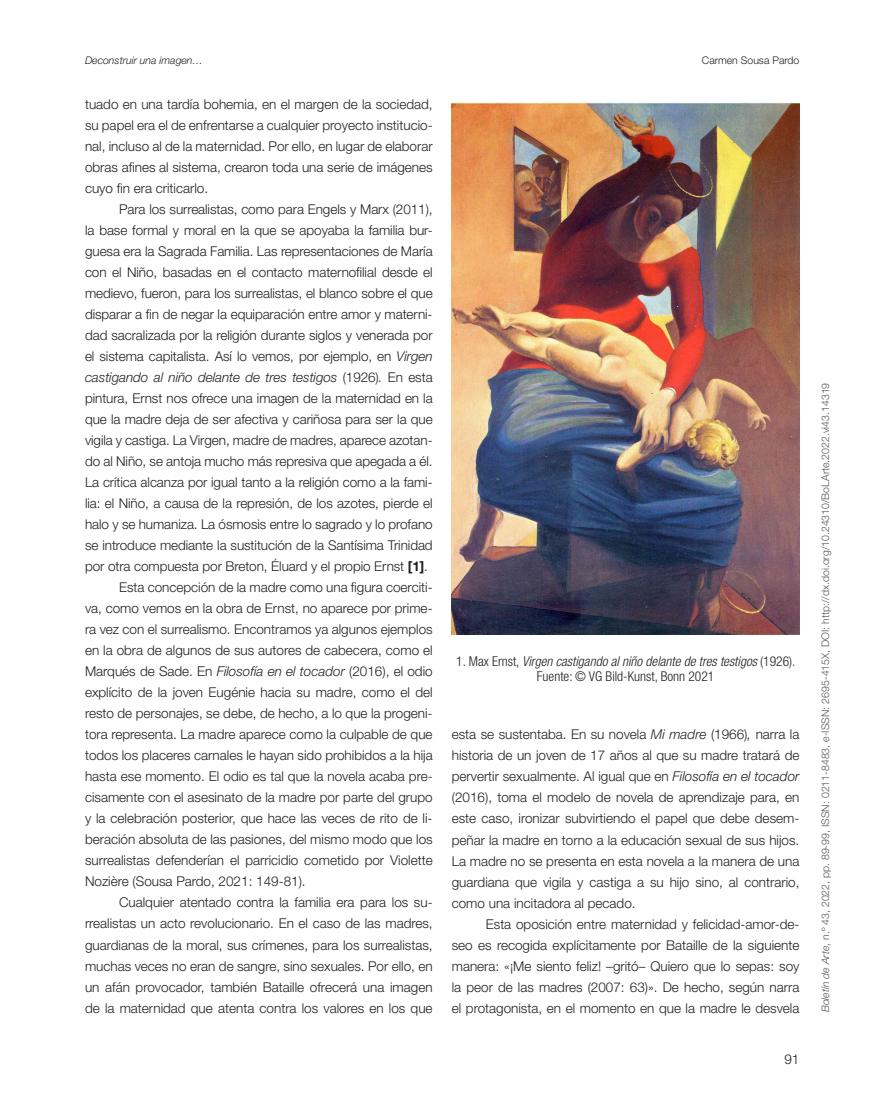
<style>
.page{position:relative;width:893px;height:1106px;background:#fff}
.page>*{position:absolute;margin:0;border:0;box-sizing:border-box;transform-origin:0 0}
.t1{font:300 13.5px/21px "Helvetica Neue LT Std";color:#231f20;text-align:justify}
.t2{font:300 condensed 13.5px/15px "Helvetica Neue LT Std";color:#231f20;text-align:center}
.t3{font:italic 300 13.5px "Helvetica Neue LT Std";letter-spacing:-.005em;color:#231f20}
.t4{font:300 10.5px "Helvetica Neue LT Std";color:#57585a}
.t5{font:italic 300 10.5px "Helvetica Neue LT Std";color:#231f20}
.t6{font:300 10.5px "Helvetica Neue LT Std";color:#231f20}
.s1{font-style:italic}
.s2{font-style:normal}
.s3{font-weight:700}
</style>
<div class="page">
<img style="left:452px;top:102px;width:347px;height:532px">
<p class="t5" style="left:85px;top:54px;width:120px">Deconstruir una imagen…</p>
<p class="t6" style="left:702px;top:54px;width:99px">Carmen Sousa Pardo</p>
<p class="t1" style="left:85px;top:93px;width:349px">tuado en una tardía bohemia, en el margen de la sociedad, su papel era el de enfrentarse a cualquier proyecto institucio&shy;nal, incluso al de la maternidad. Por ello, en lugar de elaborar obras afines al sistema, crearon toda una serie de imágenes cuyo fin era criticarlo.</p>
<p class="t1" style="left:119px;top:198px;width:315px">Para los surrealistas, como para Engels y Marx (2011),</p>
<p class="t1" style="left:85px;top:219px;width:349px">la base formal y moral en la que se apoyaba la familia bur-</p>
<p class="t1" style="left:85px;top:240px;width:349px">guesa era la Sagrada Familia. Las representaciones de María</p>
<p class="t1" style="left:85px;top:261px;width:349px">con el Niño, basadas en el contacto maternofilial desde el</p>
<p class="t1" style="left:85px;top:282px;width:349px">medievo, fueron, para los surrealistas, el blanco sobre el que</p>
<p class="t1" style="left:85px;top:303px;width:349px">disparar a fin de negar la equiparación entre amor y materni-</p>
<p class="t1" style="left:85px;top:324px;width:349px">dad sacralizada por la religión durante siglos y venerada por</p>
<p class="t1" style="left:85px;top:345px;width:349px">el sistema capitalista. Así lo vemos, por ejemplo, en <span class="s1">Virgen</span></p>
<p class="t3" style="left:85px;top:369px;width:349px">castigando al niño delante de tres testigos <span class="s2">(1926)</span>. <span class="s2">En esta</span></p>
<p class="t1" style="left:85px;top:387px;width:349px">pintura, Ernst nos ofrece una imagen de la maternidad en la</p>
<p class="t1" style="left:85px;top:408px;width:349px">que la madre deja de ser afectiva y cariñosa para ser la que</p>
<p class="t1" style="left:85px;top:429px;width:349px">vigila y castiga. La Virgen, madre de madres, aparece azotan-</p>
<p class="t1" style="left:85px;top:450px;width:349px">do al Niño, se antoja mucho más represiva que apegada a él.</p>
<p class="t1" style="left:85px;top:471px;width:349px">La crítica alcanza por igual tanto a la religión como a la fami-</p>
<p class="t1" style="left:85px;top:492px;width:349px">lia: el Niño, a causa de la represión, de los azotes, pierde el</p>
<p class="t1" style="left:85px;top:513px;width:349px">halo y se humaniza. La ósmosis entre lo sagrado y lo profano</p>
<p class="t1" style="left:85px;top:534px;width:349px">se introduce mediante la sustitución de la Santísima Trinidad</p>
<p class="t1" style="left:85px;top:555px;width:344px">por otra compuesta por Breton, Éluard y el propio Ernst <span class="s3">[1]</span>.</p>
<p class="t1" style="left:119px;top:576px;width:315px">Esta concepción de la madre como una figura coerciti-</p>
<p class="t1" style="left:85px;top:597px;width:349px">va, como vemos en la obra de Ernst, no aparece por prime-</p>
<p class="t1" style="left:85px;top:618px;width:349px">ra vez con el surrealismo. Encontramos ya algunos ejemplos</p>
<p class="t1" style="left:85px;top:639px;width:349px">en la obra de algunos de sus autores de cabecera, como el</p>
<p class="t1" style="left:85px;top:660px;width:349px">Marqués de Sade. En <span class="s1">Filosofía en el tocador</span> (2016), el odio</p>
<p class="t1" style="left:85px;top:681px;width:349px">explícito de la joven Eugénie hacia su madre, como el del</p>
<p class="t1" style="left:85px;top:702px;width:349px">resto de personajes, se debe, de hecho, a lo que la progeni-</p>
<p class="t1" style="left:85px;top:723px;width:349px">tora representa. La madre aparece como la culpable de que</p>
<p class="t1" style="left:85px;top:744px;width:349px">todos los placeres carnales le hayan sido prohibidos a la hija</p>
<p class="t1" style="left:85px;top:765px;width:349px">hasta ese momento. El odio es tal que la novela acaba pre-</p>
<p class="t1" style="left:85px;top:786px;width:349px">cisamente con el asesinato de la madre por parte del grupo</p>
<p class="t1" style="left:85px;top:807px;width:349px">y la celebración posterior, que hace las veces de rito de li-</p>
<p class="t1" style="left:85px;top:828px;width:349px">beración absoluta de las pasiones, del mismo modo que los</p>
<p class="t1" style="left:85px;top:849px;width:349px">surrealistas defenderían el parricidio cometido por Violette</p>
<p class="t1" style="left:85px;top:870px;width:222px">Nozière (Sousa Pardo, 2021: 149-81).</p>
<p class="t1" style="left:119px;top:891px;width:315px">Cualquier atentado contra la familia era para los su-</p>
<p class="t1" style="left:85px;top:913px;width:349px">rrealistas un acto revolucionario. En el caso de las madres,</p>
<p class="t1" style="left:85px;top:934px;width:349px">guardianas de la moral, sus crímenes, para los surrealistas,</p>
<p class="t1" style="left:85px;top:955px;width:349px">muchas veces no eran de sangre, sino sexuales. Por ello, en</p>
<p class="t1" style="left:85px;top:976px;width:349px">un afán provocador, también Bataille ofrecerá una imagen</p>
<p class="t1" style="left:85px;top:997px;width:349px">de la maternidad que atenta contra los valores en los que</p>
<p class="t2" style="left:456px;top:653px;width:341px">1. Max Ernst, <span class="s1">Virgen castigando al niño delante de tres testigos</span> (1926).<br>Fuente: © VG Bild-Kunst, Bonn 2021</p>
<p class="t1" style="left:452px;top:724px;width:349px">esta se sustentaba. En su novela <span class="s1">Mi madre</span> (1966)<span class="s1">,</span> narra la historia de un joven de 17 años al que su madre tratará de pervertir sexualmente. Al igual que en <span class="s1">Filosofía en el tocador </span>(2016), toma el modelo de novela de aprendizaje para, en este caso, ironizar subvirtiendo el papel que debe desem&shy;peñar la madre en torno a la educación sexual de sus hijos.<br>La madre no se presenta en esta novela a la manera de una guardiana que vigila y castiga a su hijo sino, al contrario, como una incitadora al pecado.</p>
<p class="t1" style="left:452px;top:913px;width:349px;text-indent:34px">Esta oposición entre maternidad y felicidad-amor-de&shy;seo es recogida explícitamente por Bataille de la siguiente manera: «¡Me siento feliz! –gritó– Quiero que lo sepas: soy la peor de las madres (2007: 63)». De hecho, según narra el protagonista, en el momento en que la madre le desvela</p>
<p class="t1" style="left:784px;top:1048px;width:17px">91</p>
<p class="t4" style="left:819px;top:1012px;width:631px;rotate:-90deg"><span class="s1">Boletín de Arte</span>, n.º 43, 2022, pp. 89-99, ISSN: 0211-8483, e-ISSN: 2695-415X, DOI: http://dx.doi.org/10.24310/BoLArte.2022.vi43.14319</p>
</div>
